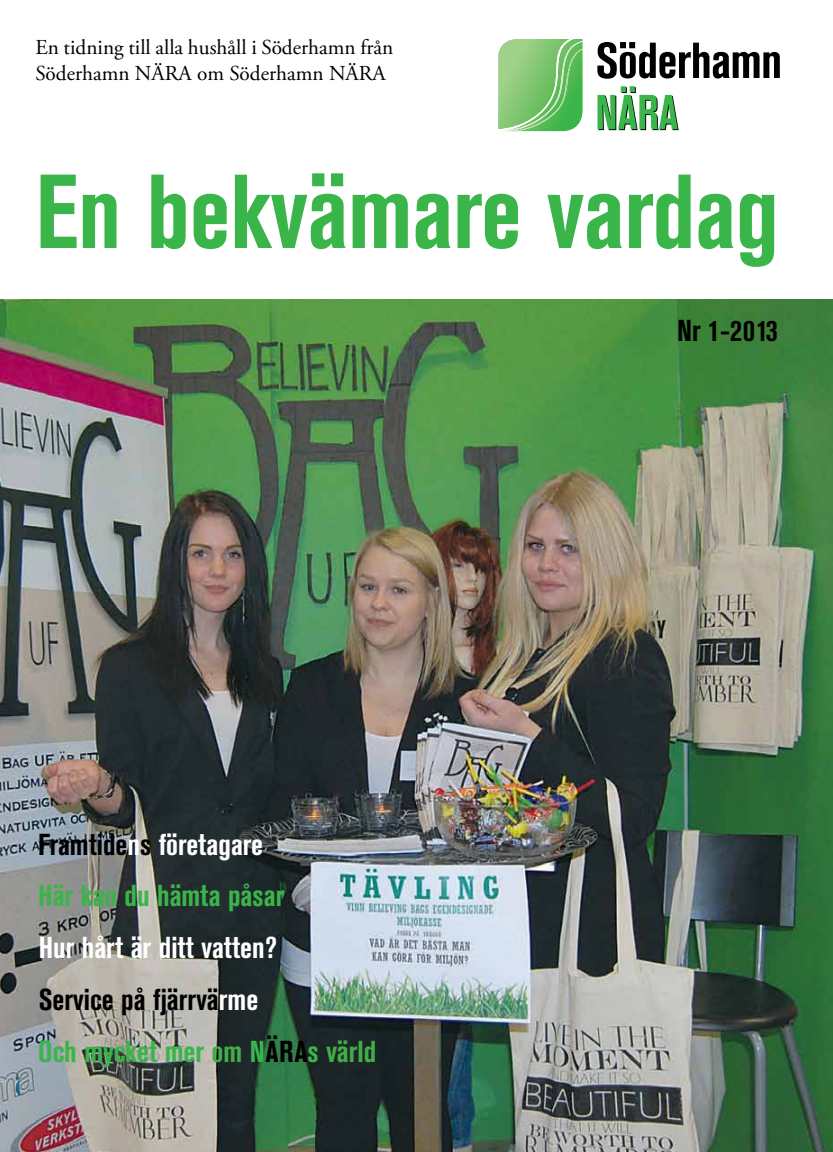
<style>
.page{position:relative;width:833px;height:1152px;background:#fff}
.page>*{position:absolute;margin:0;border:0;box-sizing:border-box;transform-origin:0 0}
.t1{font:700 condensed 103.75px "Akzidenz Grotesk BE";color:#39b54a}
.t2{font:700 condensed 30px/51.8px "Akzidenz Grotesk BE";color:#000}
.t3{font:700 condensed 30px "Akzidenz Grotesk BE";color:#fff}
.t4{font:700 condensed 30px "Akzidenz Grotesk BE";color:#39b54a}
.t5{font:21.25px/25.5px "Adobe Garamond Pro";color:#000}
.s1{color:#000}
.s2{color:#fff}
.s3{color:#39b54a}
.s4{color:#41ad49}
</style>
<div class="page">
<img style="left:0;top:299px;width:833px;height:853px">
<svg style="left:597px;top:42px;width:183px;height:37px"></svg>
<svg style="left:597px;top:86px;width:81px;height:44px"></svg>
<svg style="left:498px;top:39px;width:85px;height:92px;background:#80c877"></svg>
<p class="t5" style="left:35px;top:36px;width:359px">En tidning till alla hushåll i Söderhamn från<br>Söderhamn NÄRA om Söderhamn NÄRA</p>
<h1 class="t1" style="left:35px;top:153px;width:745px">En bekvämare vardag</h1>
<h2 class="t3" style="left:38px;top:827px;width:226px"><span class="s1">Framtide</span>n<span class="s1">s</span> företagare</h2>
<h2 class="t4" style="left:38px;top:879px;width:248px">Här kan du hämta påsar</h2>
<h2 class="t3" style="left:39px;top:930px;width:240px">Hur hårt är ditt vatten?</h2>
<h2 class="t2" style="left:38px;top:974px;width:339px">Service på fjärrvä<span class="s2">rme<br></span><span class="s3">Och mycket mer</span> <span class="s4">om</span> <span class="s3">N</span>ÄRA<span class="s3">s</span> <span class="s4">värld</span></h2>
<h2 class="t2" style="left:677px;top:305px;width:102px">Nr 1-2013</h2>
</div>
